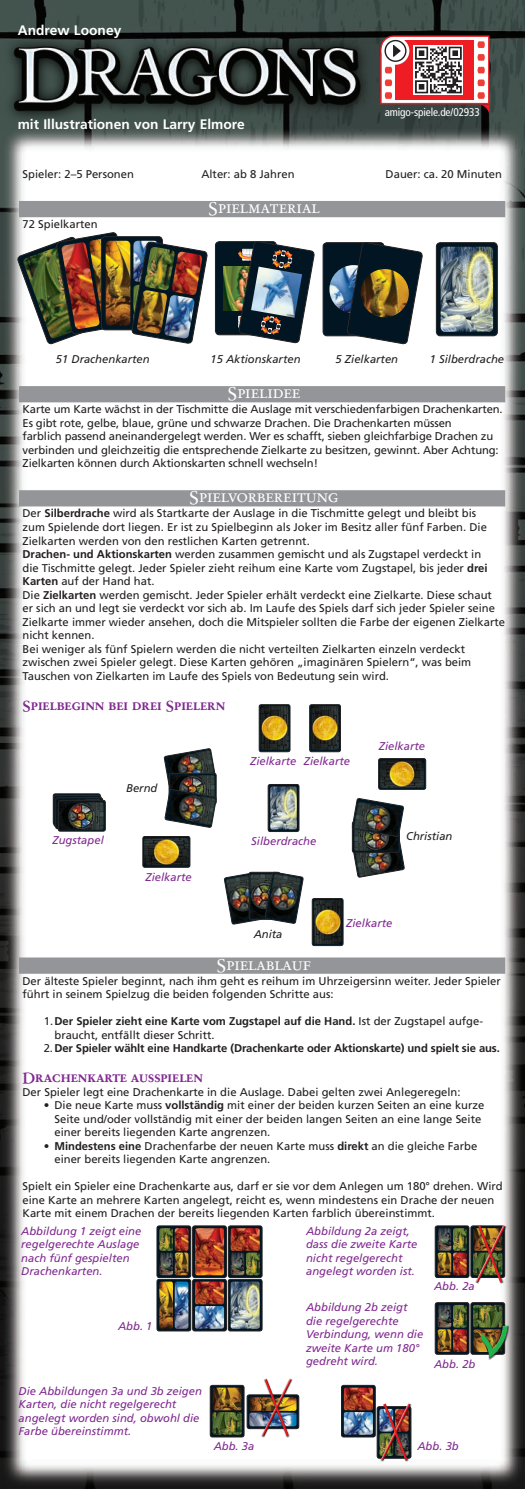
<style>
.page{position:relative;width:525px;height:1489px;background:#fff}
.page>*{position:absolute;margin:0;border:0;box-sizing:border-box;transform-origin:0 0}
.Head1{font:16.25px "Garamond No 2 DCD";color:#fff}
.Head2{font:500 13.75px "Garamond No 2 DCD";color:#802990}
.t1{font:700 13.75px "Frutiger";color:#fff}
.Fliess{font:11.25px/13.5px "Frutiger";color:#231f20}
.Beispiel{font:italic 11.25px/13.5px "Frutiger";color:#802990}
.Fliess-2{font:italic 11.25px "Frutiger";color:#802990}
.Fliess-3{font:700 11.25px "Frutiger";letter-spacing:-.01em;color:#231f20}
.Fliess-4{font:italic 11.25px "Frutiger";color:#231f20}
.t2{font:condensed 11.25px "Frutiger";letter-spacing:-.01em;color:#fff}
.s1{font-weight:700}
.s2{font-weight:400}
</style>
<div class="page">
<img style="left:0;top:0;width:524px;height:1488px">
<div style="left:19px;top:201px;width:486px;height:16px;background:#939598"></div>
<div style="left:19px;top:386px;width:486px;height:16px;background:#939598"></div>
<div style="left:19px;top:490px;width:486px;height:16px;background:#939598"></div>
<div style="left:19px;top:957px;width:486px;height:16px;background:#939598"></div>
<img style="left:17px;top:232px;width:190px;height:113px">
<img style="left:215px;top:241px;width:99px;height:102px">
<img style="left:323px;top:242px;width:99px;height:102px">
<img style="left:436px;top:243px;width:61px;height:93px">
<div style="left:436px;top:242px;width:61px;height:94px;border:1px solid #231f20;border-radius:4px"></div>
<img style="left:157px;top:1225px;width:105px;height:105px">
<div style="left:228px;top:1279px;width:34px;height:51px;border:1px solid #231f20;border-radius:2px"></div>
<div style="left:247px;top:1394px;width:52px;height:34px;border:1px solid #231f20;border-radius:2px"></div>
<div style="left:474px;top:1224px;width:32px;height:59px;background:#231f20;opacity:.75"></div>
<img style="left:435px;top:1223px;width:70px;height:60px">
<div style="left:474px;top:1224px;width:31px;height:58px;background:#fff"></div>
<div style="left:474px;top:1225px;width:31px;height:58px;background:#231f20;opacity:.75"></div>
<div style="left:479px;top:1324px;width:29px;height:35px;background:#231f20;opacity:.75"></div>
<img style="left:435px;top:1302px;width:72px;height:56px">
<div style="left:480px;top:1325px;width:27px;height:33px;background:#231f20;opacity:.75"></div>
<div style="left:261px;top:1377px;width:32px;height:60px;background:#231f20;opacity:.75"></div>
<img style="left:210px;top:1376px;width:88px;height:60px">
<div style="left:261px;top:1377px;width:31px;height:58px;background:#fff"></div>
<div style="left:261px;top:1378px;width:31px;height:58px;background:#231f20;opacity:.75"></div>
<img style="left:341px;top:1385px;width:70px;height:76px">
<svg style="left:379px;top:1402px;width:1px;height:58px"></svg>
<div style="left:380px;top:1402px;width:31px;height:59px;background:#231f20;opacity:.75"></div>
<svg style="left:268px;top:784px;width:31px;height:47px"></svg>
<div style="left:268px;top:784px;width:31px;height:47px;border:1px solid #231f20;border-radius:2px"></div>
<img style="left:224px;top:872px;width:79px;height:52px">
<img style="left:312px;top:898px;width:31px;height:47px">
<div style="left:312px;top:898px;width:31px;height:47px;border:1px solid #231f20;border-radius:2px"></div>
<img style="left:164px;top:748px;width:52px;height:79px">
<img style="left:143px;top:836px;width:47px;height:31px">
<div style="left:143px;top:836px;width:47px;height:31px;border:1px solid #231f20;border-radius:2px"></div>
<img style="left:352px;top:798px;width:52px;height:79px">
<img style="left:378px;top:758px;width:47px;height:31px">
<div style="left:378px;top:758px;width:47px;height:31px;border:1px solid #231f20;border-radius:2px"></div>
<img style="left:309px;top:704px;width:31px;height:47px">
<div style="left:309px;top:704px;width:31px;height:47px;border:1px solid #231f20;border-radius:2px"></div>
<img style="left:259px;top:704px;width:31px;height:47px">
<div style="left:259px;top:704px;width:31px;height:47px;border:1px solid #231f20;border-radius:2px"></div>
<div style="left:53px;top:793px;width:47px;height:31px;border:1px solid #231f20;border-radius:2px"></div>
<div style="left:54px;top:795px;width:47px;height:31px;border:1px solid #231f20;border-radius:2px"></div>
<img style="left:57px;top:797px;width:46px;height:29px">
<div style="left:55px;top:797px;width:48px;height:31px;border:1px solid #231f20;border-radius:2px"></div>
<img style="left:58px;top:800px;width:47px;height:31px">
<div style="left:58px;top:800px;width:47px;height:31px;border:1px solid #231f20;border-radius:2px"></div>
<img style="left:0;top:34px;width:393px;height:97px">
<svg style="left:380px;top:35px;width:109px;height:81px"></svg>
<p class="t1" style="left:18px;top:22px;width:105px">Andrew Looney</p>
<p class="t1" style="left:18px;top:117px;width:228px">mit Illustrationen von Larry Elmore</p>
<p class="t2" style="left:384px;top:106px;width:97px">amigo-spiele.de/02933</p>
<p class="Fliess" style="left:23px;top:167px;width:113px">Spieler: 2–5 Personen</p>
<p class="Fliess" style="left:201px;top:167px;width:95px">Alter: ab 8 Jahren</p>
<p class="Fliess" style="left:385px;top:167px;width:118px">Dauer: ca. 20 Minuten</p>
<p class="Head1" style="left:208px;top:197px;width:113px">Spielmaterial</p>
<p class="Fliess" style="left:23px;top:217px;width:77px">72 Spielkarten</p>
<p class="Fliess-4" style="left:56px;top:353px;width:95px">51 Drachenkarten</p>
<p class="Fliess-4" style="left:210px;top:353px;width:92px">15 Aktionskarten</p>
<p class="Fliess-4" style="left:335px;top:353px;width:64px">5 Zielkarten</p>
<p class="Fliess-4" style="left:429px;top:353px;width:76px">1 Silberdrache</p>
<p class="Head1" style="left:227px;top:383px;width:74px">Spielidee</p>
<p class="Fliess" style="left:23px;top:402px;width:481px">Karte um Karte wächst in der Tischmitte die Auslage mit verschiedenfarbigen Drachenkarten.<br>Es gibt rote, gelbe, blaue, grüne und schwarze Drachen. Die Drachenkarten müssen<br>farblich passend aneinandergelegt werden. Wer es schafft, sieben gleichfarbige Drachen zu verbinden und gleichzeitig die entsprechende Zielkarte zu besitzen, gewinnt. Aber Achtung:<br>Zielkarten können durch Aktionskarten schnell wechseln!</p>
<p class="Head1" style="left:189px;top:487px;width:151px">Spielvorbereitung</p>
<p class="Fliess" style="left:23px;top:506px;width:465px">Der <span class="s1">Silberdrache</span> wird als Startkarte der Auslage in die Tischmitte gelegt und bleibt bis zum Spielende dort liegen. Er ist zu Spielbeginn als Joker im Besitz aller fünf Farben. Die<br>Zielkarten werden von den restlichen Karten getrennt.</p>
<p class="Fliess" style="left:23px;top:547px;width:466px"><span class="s1">Drachen- und Aktionskarten</span> werden zusammen gemischt und als Zugstapel verdeckt in die Tischmitte gelegt. Jeder Spieler zieht reihum eine Karte vom Zugstapel, bis jeder <span class="s1">drei<br>Karten</span> auf der Hand hat.</p>
<p class="Fliess" style="left:23px;top:587px;width:484px">Die <span class="s1">Zielkarten</span> werden gemischt. Jeder Spieler erhält verdeckt eine Zielkarte. Diese schaut er sich an und legt sie verdeckt vor sich ab. Im Laufe des Spiels darf sich jeder Spieler seine Zielkarte immer wieder ansehen, doch die Mitspieler sollten die Farbe der eigenen Zielkarte nicht kennen.</p>
<p class="Fliess" style="left:23px;top:641px;width:450px">Bei weniger als fünf Spielern werden die nicht verteilten Zielkarten einzeln verdeckt zwischen zwei Spieler gelegt. Diese Karten gehören „imaginären Spielern“, was beim<br>Tauschen von Zielkarten im Laufe des Spiels von Bedeutung sein wird.</p>
<p class="Head2" style="left:23px;top:696px;width:204px">Spielbeginn bei drei Spielern</p>
<p class="Fliess-2" style="left:52px;top:833px;width:53px">Zugstapel</p>
<p class="Fliess-4" style="left:126px;top:781px;width:33px">Bernd</p>
<p class="Fliess-2" style="left:145px;top:870px;width:48px">Zielkarte</p>
<p class="Fliess-2" style="left:250px;top:754px;width:48px">Zielkarte</p>
<p class="Fliess-2" style="left:303px;top:754px;width:48px">Zielkarte</p>
<p class="Fliess-2" style="left:251px;top:834px;width:67px">Silberdrache</p>
<p class="Fliess-2" style="left:378px;top:739px;width:48px">Zielkarte</p>
<p class="Fliess-4" style="left:406px;top:829px;width:48px">Christian</p>
<p class="Fliess-4" style="left:254px;top:927px;width:30px">Anita</p>
<p class="Fliess-2" style="left:346px;top:916px;width:48px">Zielkarte</p>
<p class="Head1" style="left:216px;top:954px;width:96px">Spielablauf</p>
<p class="Fliess" style="left:23px;top:973px;width:479px">Der älteste Spieler beginnt, nach ihm geht es reihum im Uhrzeigersinn weiter. Jeder Spieler führt in seinem Spielzug die beiden folgenden Schritte aus:</p>
<p class="Fliess" style="left:54px;top:1014px;width:430px;text-indent:-11px">1.<span class="s1">Der Spieler zieht eine Karte vom Zugstapel auf die Hand.</span> Ist der Zugstapel aufge&shy;braucht, entfällt dieser Schritt.</p>
<p class="Fliess-3" style="left:44px;top:1041px;width:457px"><span class="s2">2.</span>Der Spieler wählt eine Handkarte (Drachenkarte oder Aktionskarte) und spielt sie aus.</p>
<p class="Head2" style="left:23px;top:1069px;width:182px">Drachenkarte ausspielen</p>
<p class="Fliess" style="left:23px;top:1084px;width:439px">Der Spieler legt eine Drachenkarte in die Auslage. Dabei gelten zwei Anlegeregeln:</p>
<p class="Fliess" style="left:54px;top:1098px;width:431px;text-indent:-11px">• Die neue Karte muss <span class="s1">vollständig</span> mit einer der beiden kurzen Seiten an eine kurze<br>Seite und/oder vollständig mit einer der beiden langen Seiten an eine lange Seite einer bereits liegenden Karte angrenzen.</p>
<p class="Fliess" style="left:54px;top:1138px;width:424px;text-indent:-11px">• <span class="s1">Mindestens eine</span> Drachenfarbe der neuen Karte muss <span class="s1">direkt</span> an die gleiche Farbe einer bereits liegenden Karte angrenzen.</p>
<p class="Fliess" style="left:23px;top:1179px;width:481px">Spielt ein Spieler eine Drachenkarte aus, darf er sie vor dem Anlegen um 180° drehen. Wird eine Karte an mehrere Karten angelegt, reicht es, wenn mindestens ein Drache der neuen<br>Karte mit einem Drachen der bereits liegenden Karten farblich übereinstimmt.</p>
<p class="Beispiel" style="left:21px;top:1223px;width:122px">Abbildung 1 zeigt eine regelgerechte Auslage nach fünf gespielten<br>Drachenkarten.</p>
<p class="Beispiel" style="left:306px;top:1223px;width:113px">Abbildung 2a zeigt, dass die zweite Karte nicht regelgerecht angelegt worden ist.</p>
<p class="Beispiel" style="left:306px;top:1300px;width:119px">Abbildung 2b zeigt die regelgerechte<br>Verbindung, wenn die zweite Karte um 180° gedreht wird.</p>
<p class="Beispiel" style="left:19px;top:1383px;width:185px">Die Abbildungen 3a und 3b zeigen<br>Karten, die nicht regelgerecht angelegt worden sind, obwohl die<br>Farbe übereinstimmt.</p>
<p class="Fliess-2" style="left:434px;top:1279px;width:42px">Abb. 2a</p>
<p class="Fliess-2" style="left:118px;top:1319px;width:36px">Abb. 1</p>
<p class="Fliess-2" style="left:434px;top:1357px;width:43px">Abb. 2b</p>
<p class="Fliess-2" style="left:213px;top:1438px;width:42px">Abb. 3a</p>
<p class="Fliess-2" style="left:417px;top:1438px;width:43px">Abb. 3b</p>
</div>
